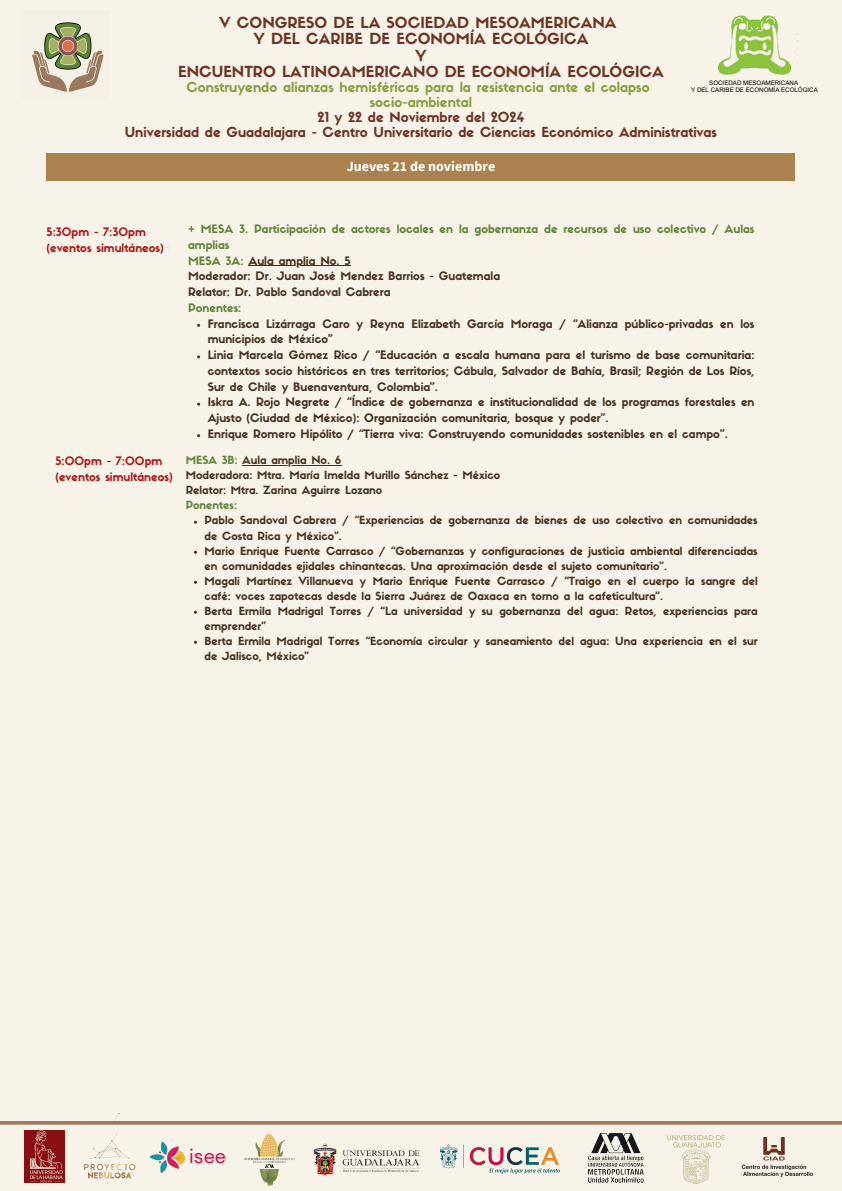
<style>
.page{position:relative;width:842px;height:1191px;background:#fff}
.page>*{position:absolute;margin:0;border:0;box-sizing:border-box;transform-origin:0 0}
.t1{font:19.6px "DM Sans";color:#db0747}
.t2{font:15px/16.5px "Sifonn Basic";color:#6d3427;text-align:center}
.t3{font:700 14px "Source Sans Pro";color:#fff}
.t4{font:13.6px/15px "Sifonn Basic";color:#6d3427;text-align:center}
.t5{font:13.6px/15px "Sifonn Basic";color:#88a142;text-align:center}
.t6{font:11.5px/15.8px "Sifonn Basic";color:#483321}
.t7{font:11.5px/15.8px "Sifonn Basic";color:#61843a}
.t8{font:11.5px/15.8px "Sifonn Basic";color:#ab1a1a}
.t9{font:11.1px/15px "Sifonn Basic";color:#483321}
.t10{font:11.1px "Sifonn Basic";color:#61843a}
.t11{font:6.2px "Arial MT Pro";color:#000}
.s1{color:#483321}
.s2{color:#61843a}
</style>
<div class="page">
<div style="left:0;top:0;width:842px;height:1190px;background:#f7f3e8"></div>
<div style="left:47px;top:154px;width:748px;height:27px;background:#ab824d"></div>
<hr style="left:242px;top:465px;width:99px;height:1px;background:#483321">
<img style="left:32px;top:22px;width:72px;height:70px">
<img style="left:717px;top:15px;width:81px;height:60px">
<svg style="left:0;top:1121px;width:842px;height:63px"></svg>
<img style="left:439px;top:1143px;width:122px;height:32px">
<img style="left:742px;top:1137px;width:70px;height:39px">
<img style="left:75px;top:1130px;width:67px;height:52px">
<img style="left:312px;top:1138px;width:109px;height:39px">
<img style="left:586px;top:1127px;width:58px;height:57px">
<img style="left:24px;top:1130px;width:41px;height:52px">
<img style="left:667px;top:1135px;width:58px;height:48px">
<img style="left:149px;top:1138px;width:39px;height:35px">
<img style="left:241px;top:1131px;width:57px;height:55px">
<hr style="left:248px;top:265px;width:103px;height:1px;background:#483321">
<h2 class="t2" style="left:178px;top:16px;width:487px">V CONGRESO DE LA SOCIEDAD MESOAMERICANA<br>Y DEL CARIBE DE ECONOMÍA ECOLÓGICA<br>Y<br>ENCUENTRO LATINOAMERICANO DE ECONOMÍA ECOLÓGICA</h2>
<p class="t5" style="left:186px;top:81px;width:465px">Construyendo alianzas hemisféricas para la resistencia ante el colapso socio-ambiental</p>
<p class="t4" style="left:125px;top:111px;width:594px">21 y 22 de Noviembre del 2024<br>Universidad de Guadalajara - Centro Universitario de Ciencias Económico Administrativas</p>
<p class="t3" style="left:347px;top:157px;width:150px">Jueves 21 de noviembre</p>
<h3 class="t11" style="left:709px;top:81px;width:90px">SOCIEDAD MESOAMERICANA</h3>
<h3 class="t11" style="left:691px;top:88px;width:128px">Y DEL CARIBE DE ECONOMÍA ECOLÓGICA</h3>
<p class="t8" style="left:47px;top:225px;width:119px">5:30pm - 7:30pm (eventos simultáneos)</p>
<p class="t7" style="left:188px;top:222px;width:568px">+ MESA 3. Participación de actores locales en la gobernanza de recursos de uso colectivo / Aulas amplias<br>MESA 3A: <span class="s1">Aula amplia No. 5</span></p>
<p class="t6" style="left:188px;top:269px;width:313px">Moderador: Dr. Juan José Mendez Barrios - Guatemala</p>
<p class="t6" style="left:188px;top:285px;width:204px">Relator: Dr. Pablo Sandoval Cabrera</p>
<p class="t7" style="left:188px;top:301px;width:55px">Ponentes:</p>
<p class="t6" style="left:208px;top:317px;width:548px">Francisca Lizárraga Caro y Reyna Elizabeth García Moraga / “Alianza público-privadas en los</p>
<p class="t6" style="left:208px;top:332px;width:127px">municipios de México”</p>
<p class="t6" style="left:208px;top:348px;width:548px">Linia Marcela Gómez Rico / “Educación a escala humana para el turismo de base comunitaria:</p>
<p class="t6" style="left:208px;top:364px;width:548px">contextos socio históricos en tres territorios; Cábula, Salvador de Bahía, Brasil; Región de Los Ríos,<br>Sur de Chile y Buenaventura, Colombia”.<br>Iskra A. Rojo Negrete / “Índice de gobernanza e institucionalidad de los programas forestales en</p>
<p class="t6" style="left:208px;top:411px;width:522px">Ajusto (Ciudad de México): Organización comunitaria, bosque y poder”.<br>Enrique Romero Hipólito / “Tierra viva: Construyendo comunidades sostenibles en el campo”.</p>
<p class="t8" style="left:55px;top:454px;width:119px">5:00pm - 7:00pm (eventos simultáneos)</p>
<p class="t9" style="left:186px;top:454px;width:157px"><span class="s2">MESA 3B:</span> Aula amplia No. 6</p>
<p class="t9" style="left:186px;top:469px;width:316px">Moderadora: Mtra. María Imelda Murillo Sánchez - México</p>
<p class="t9" style="left:186px;top:484px;width:198px">Relator: Mtra. Zarina Aguirre Lozano</p>
<p class="t10" style="left:186px;top:501px;width:53px">Ponentes:</p>
<p class="t9" style="left:205px;top:514px;width:555px">Pablo Sandoval Cabrera / “Experiencias de gobernanza de bienes de uso colectivo en comunidades</p>
<h2 class="t9" style="left:205px;top:529px;width:555px">de Costa Rica y México”.<br>Mario Enrique Fuente Carrasco / “Gobernanzas y configuraciones de justicia ambiental diferenciadas</h2>
<h3 class="t9" style="left:205px;top:559px;width:555px">en comunidades ejidales chinantecas. Una aproximación desde el sujeto comunitario”.<br>Magali Martínez Villanueva y Mario Enrique Fuente Carrasco / “Traigo en el cuerpo la sangre del</h3>
<p class="t9" style="left:205px;top:589px;width:555px">café: voces zapotecas desde la Sierra Juárez de Oaxaca en torno a la cafeticultura”.<br>Berta Ermila Madrigal Torres / “La universidad y su gobernanza del agua: Retos, experiencias para</p>
<p class="t9" style="left:205px;top:619px;width:555px">emprender”<br>Berta Ermila Madrigal Torres “Economía circular y saneamiento del agua: Una experiencia en el sur</p>
<p class="t9" style="left:205px;top:649px;width:106px">de Jalisco, México”</p>
<p class="t1" style="left:189px;top:1143px;width:38px">isee</p>
</div>
